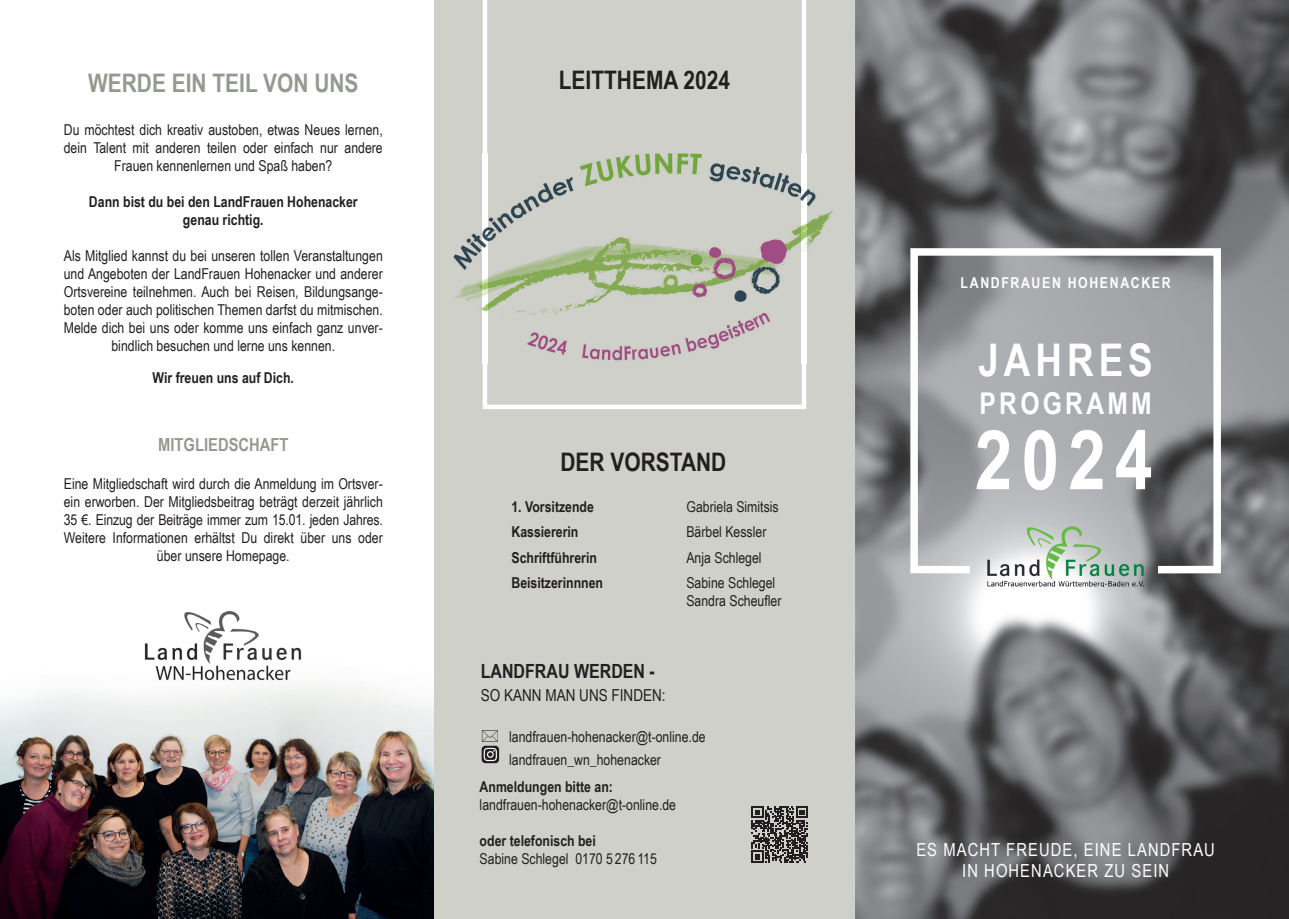
<style>
.page{position:relative;width:1289px;height:919px;background:#fff}
.page>*{position:absolute;margin:0;border:0;box-sizing:border-box;transform-origin:0 0}
.t1{font:700 82.5px "Arial Narrow";color:#fff}
.t2{font:700 45px "Arial Narrow";letter-spacing:.11em;color:#fff}
.t3{font:700 30px "Arial Narrow";letter-spacing:.11em;color:#fff}
.t4{font:700 25.5px "Arial Narrow";color:#231f20}
.t5{font:700 25.5px "Arial Narrow";color:#959a8f}
.t6{font:700 19.5px "Arial Narrow";color:#231f20}
.t7{font:18px/21.6px "Arial Narrow";letter-spacing:.06em;color:#fff;text-align:center}
.t8{font:700 18px "Arial Narrow";color:#959a8f}
.t9{font:16.5px "Arial Narrow";color:#231f20}
.t10{font:15px/18px "Arial Narrow";color:#231f20;text-align:center}
.t11{font:700 15px/18px "Arial Narrow";color:#231f20;text-align:center}
.t12{font:700 15px "Arial Narrow";letter-spacing:.11em;color:#fff}
</style>
<div class="page">
<div style="left:434px;top:0;width:421px;height:918px;background:#ced0c9"></div>
<img style="left:855px;top:0;width:433px;height:918px">
<svg style="left:751px;top:806px;width:56px;height:56px"></svg>
<img style="left:0;top:694px;width:96px;height:224px">
<img style="left:96px;top:697px;width:48px;height:175px">
<img style="left:289px;top:685px;width:145px;height:233px">
<img style="left:144px;top:693px;width:97px;height:179px">
<img style="left:241px;top:693px;width:48px;height:225px">
<img style="left:96px;top:872px;width:145px;height:46px">
<svg style="left:906px;top:244px;width:318px;height:333px;background:#a0a2a5"></svg>
<img style="left:987px;top:526px;width:156px;height:61px">
<svg style="left:482px;top:0;width:324px;height:409px"></svg>
<img style="left:453px;top:153px;width:380px;height:211px">
<img style="left:482px;top:153px;width:5px;height:211px">
<img style="left:801px;top:153px;width:5px;height:211px">
<img style="left:144px;top:610px;width:160px;height:83px">
<svg style="left:481px;top:745px;width:18px;height:18px"></svg>
<h3 class="t5" style="left:88px;top:63px;width:272px">WERDE EIN TEIL VON UNS</h3>
<p class="t10" style="left:64px;top:120px;width:320px">Du möchtest dich kreativ austoben, etwas Neues lernen, dein Talent mit anderen teilen oder einfach nur andere<br>Frauen kennenlernen und Spaß haben?</p>
<p class="t11" style="left:89px;top:192px;width:270px">Dann bist du bei den LandFrauen Hohenacker genau richtig.</p>
<p class="t10" style="left:64px;top:246px;width:320px">Als Mitglied kannst du bei unseren tollen Veranstaltungen und Angeboten der LandFrauen Hohenacker und anderer Ortsvereine teilnehmen. Auch bei Reisen, Bildungsange&shy;boten oder auch politischen Themen darfst du mitmischen.<br>Melde dich bei uns oder komme uns einfach ganz unver&shy;bindlich besuchen und lerne uns kennen.</p>
<p class="t11" style="left:153px;top:367px;width:143px">Wir freuen uns auf Dich.</p>
<p class="t8" style="left:158px;top:431px;width:132px">MITGLIEDSCHAFT</p>
<p class="t10" style="left:64px;top:474px;width:320px">Eine Mitgliedschaft wird durch die Anmeldung im Ortsver&shy;ein erworben. Der Mitgliedsbeitrag beträgt derzeit jährlich 35 €. Einzug der Beiträge immer zum 15.01. jeden Jahres.<br>Weitere Informationen erhältst Du direkt über uns oder über unsere Homepage.</p>
<h3 class="t4" style="left:559px;top:61px;width:173px">LEITTHEMA 2024</h3>
<h3 class="t4" style="left:560px;top:442px;width:167px">DER VORSTAND</h3>
<p class="t11" style="left:511px;top:496px;width:84px">1. Vorsitzende</p>
<p class="t10" style="left:686px;top:496px;width:94px">Gabriela Simitsis</p>
<p class="t11" style="left:511px;top:522px;width:69px">Kassiererin</p>
<p class="t10" style="left:686px;top:522px;width:81px">Bärbel Kessler</p>
<p class="t11" style="left:511px;top:547px;width:87px">Schriftführerin</p>
<p class="t10" style="left:686px;top:547px;width:77px">Anja Schlegel</p>
<p class="t11" style="left:511px;top:573px;width:93px">Beisitzerinnnen</p>
<p class="t10" style="left:686px;top:573px;width:97px;text-align:left">Sabine Schlegel<br>Sandra Scheufler</p>
<h3 class="t6" style="left:480px;top:655px;width:176px">LANDFRAU WERDEN -</h3>
<p class="t9" style="left:480px;top:683px;width:186px">SO KANN MAN UNS FINDEN:</p>
<p class="t10" style="left:509px;top:725px;width:198px;line-height:22.2px;text-align:left">landfrauen-hohenacker@t-online.de landfrauen_wn_hohenacker</p>
<p class="t11" style="left:479px;top:776px;width:135px">Anmeldungen bitte an:</p>
<p class="t10" style="left:479px;top:794px;width:198px">landfrauen-hohenacker@t-online.de</p>
<p class="t11" style="left:479px;top:830px;width:118px">oder telefonisch bei</p>
<p class="t10" style="left:479px;top:848px;width:179px">Sabine Schlegel 0170 5 276 115</p>
<p class="t12" style="left:960px;top:271px;width:211px">LANDFRAUEN HOHENACKER</p>
<h2 class="t2" style="left:978px;top:326px;width:176px">JAHRES</h2>
<h3 class="t3" style="left:979px;top:381px;width:174px">PROGRAMM</h3>
<h1 class="t1" style="left:974px;top:397px;width:179px">2024</h1>
<p class="t7" style="left:916px;top:837px;width:300px">ES MACHT FREUDE, EINE LANDFRAU<br>IN HOHENACKER ZU SEIN</p>
</div>
